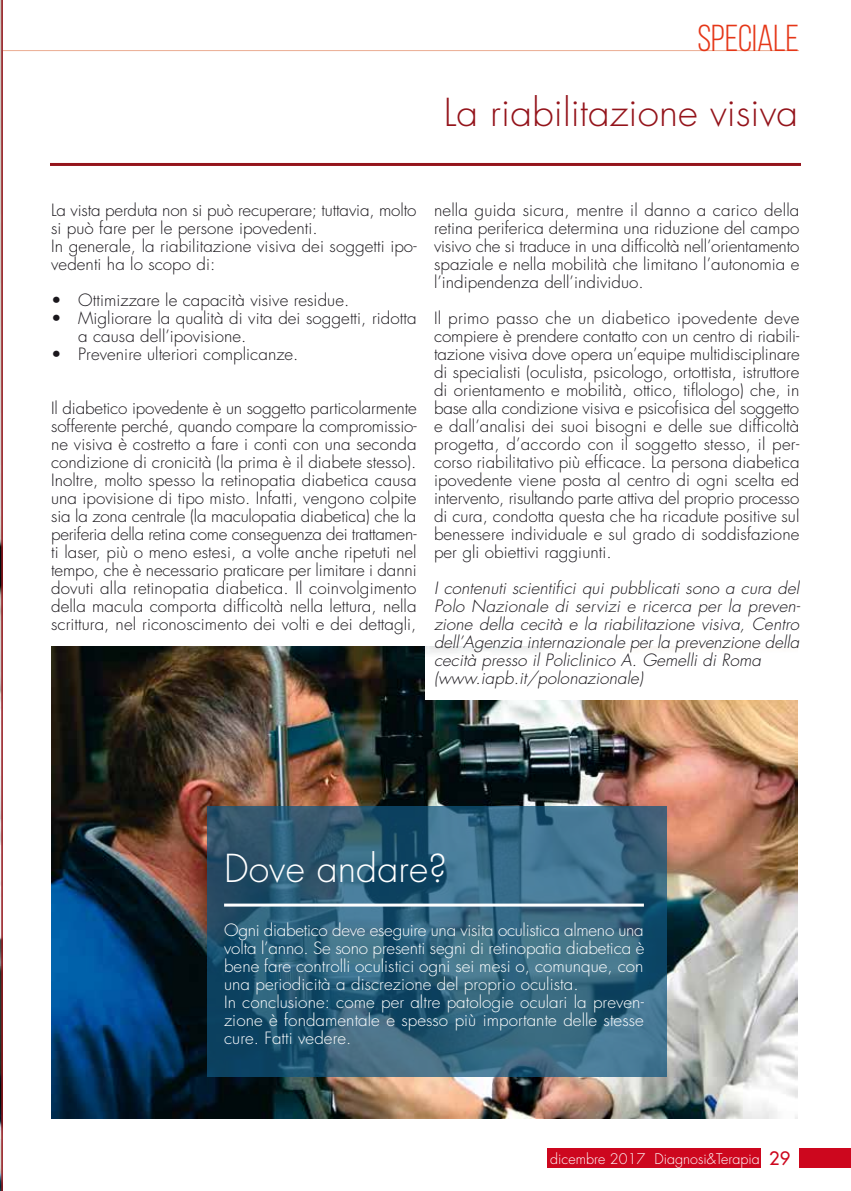
<style>
.page{position:relative;width:851px;height:1191px;background:#fff}
.page>*{position:absolute;margin:0;border:0;box-sizing:border-box;transform-origin:0 0}
.t1{font:300 37.5px "Futura Std";letter-spacing:.005em;color:#94141b}
.t2{font:300 37.5px "Futura Std";letter-spacing:.005em;color:#fff}
.t3{font:37.5px "Bebas Neue";color:#e53617}
.t4{font:300 16.5px/18px "Futura Std";letter-spacing:.005em;color:#1a171c;text-align:justify}
.t5{font:300 16.5px/18px "Futura Std";letter-spacing:.005em;color:#fff}
.t6{font:italic 300 16.5px/18px "Futura Std";letter-spacing:.005em;color:#1a171c}
.t7{font:300 14.25px "Futura Std";letter-spacing:.005em;color:#fff}
.s1{font-weight:500;font-size:18px;color:#cd071e}
</style>
<div class="page">
<div style="left:547px;top:1148px;width:213px;height:19px;background:#cd071e"></div>
<div style="left:799px;top:1148px;width:51px;height:19px;background:#cd071e"></div>
<hr style="left:0;top:50px;width:799px;height:1px;background:#ebad93">
<svg style="left:0;top:0;width:3px;height:1191px;background:#a16163"></svg>
<hr style="left:50px;top:163px;width:750px;height:3px;background:#94141b">
<img style="left:51px;top:646px;width:746px;height:472px">
<svg style="left:207px;top:807px;width:459px;height:270px;background:#30617b"></svg>
<hr style="left:224px;top:903px;width:419px;height:3px;background:#fff">
<div style="left:425px;top:468px;width:394px;height:231px;background:#fff"></div>
<h1 class="t3" style="left:697px;top:18px;width:103px">SPECIALE</h1>
<h1 class="t1" style="left:443px;top:90px;width:356px">La riabilitazione visiva</h1>
<p class="t4" style="left:51px;top:201px;width:367px;text-align:left">La vista perduta non si può recuperare; tuttavia, molto si può fare per le persone ipovedenti.<br>In generale, la riabilitazione visiva dei soggetti ipo&shy;vedenti ha lo scopo di:</p>
<p class="t4" style="left:51px;top:291px;width:299px">• Ottimizzare le capacità visive residue.</p>
<p class="t4" style="left:78px;top:309px;width:340px;text-indent:-27px">• Migliorare la qualità di vita dei soggetti, ridotta a causa dell’ipovisione.</p>
<p class="t4" style="left:51px;top:345px;width:249px">• Prevenire ulteriori complicanze.</p>
<p class="t4" style="left:51px;top:399px;width:367px">Il diabetico ipovedente è un soggetto particolarmente sofferente perché, quando compare la compromissio&shy;ne visiva è costretto a fare i conti con una seconda condizione di cronicità (la prima è il diabete stesso).<br>Inoltre, molto spesso la retinopatia diabetica causa una ipovisione di tipo misto. Infatti, vengono colpite sia la zona centrale (la maculopatia diabetica) che la periferia della retina come conseguenza dei trattamen&shy;ti laser, più o meno estesi, a volte anche ripetuti nel tempo, che è necessario praticare per limitare i danni dovuti alla retinopatia diabetica. Il coinvolgimento della macula comporta difficoltà nella lettura, nella scrittura, nel riconoscimento dei volti e dei dettagli,</p>
<p class="t4" style="left:434px;top:201px;width:367px">nella guida sicura, mentre il danno a carico della retina periferica determina una riduzione del campo visivo che si traduce in una difficoltà nell’orientamento spaziale e nella mobilità che limitano l’autonomia e l’indipendenza dell’individuo.</p>
<p class="t4" style="left:434px;top:309px;width:367px">Il primo passo che un diabetico ipovedente deve compiere è prendere contatto con un centro di riabili&shy;tazione visiva dove opera un’equipe multidisciplinare di specialisti (oculista, psicologo, ortottista, istruttore di orientamento e mobilità, ottico, tiflologo) che, in base alla condizione visiva e psicofisica del soggetto e dall’analisi dei suoi bisogni e delle sue difficoltà progetta, d’accordo con il soggetto stesso, il per&shy;corso riabilitativo più efficace. La persona diabetica ipovedente viene posta al centro di ogni scelta ed intervento, risultando parte attiva del proprio processo di cura, condotta questa che ha ricadute positive sul benessere individuale e sul grado di soddisfazione per gli obiettivi raggiunti.</p>
<p class="t6" style="left:434px;top:579px;width:368px">I contenuti scientifici qui pubblicati sono a cura del Polo Nazionale di servizi e ricerca per la preven&shy;zione della cecità e la riabilitazione visiva, Centro dell’Agenzia internazionale per la prevenzione della cecità presso il Policlinico A. Gemelli di Roma (www.iapb.it/polonazionale)</p>
<h1 class="t2" style="left:224px;top:846px;width:224px">Dove andare?</h1>
<p class="t5" style="left:224px;top:921px;width:421px">Ogni diabetico deve eseguire una visita oculistica almeno una volta l’anno. Se sono presenti segni di retinopatia diabetica è bene fare controlli oculistici ogni sei mesi o, comunque, con una periodicità a discrezione del proprio oculista.<br>In conclusione: come per altre patologie oculari la preven&shy;zione è fondamentale e spesso più importante delle stesse cure. Fatti vedere.</p>
<p class="t7" style="left:550px;top:1149px;width:241px">dicembre 2017 Diagnosi&amp;Terapia <span class="s1">29</span></p>
</div>
